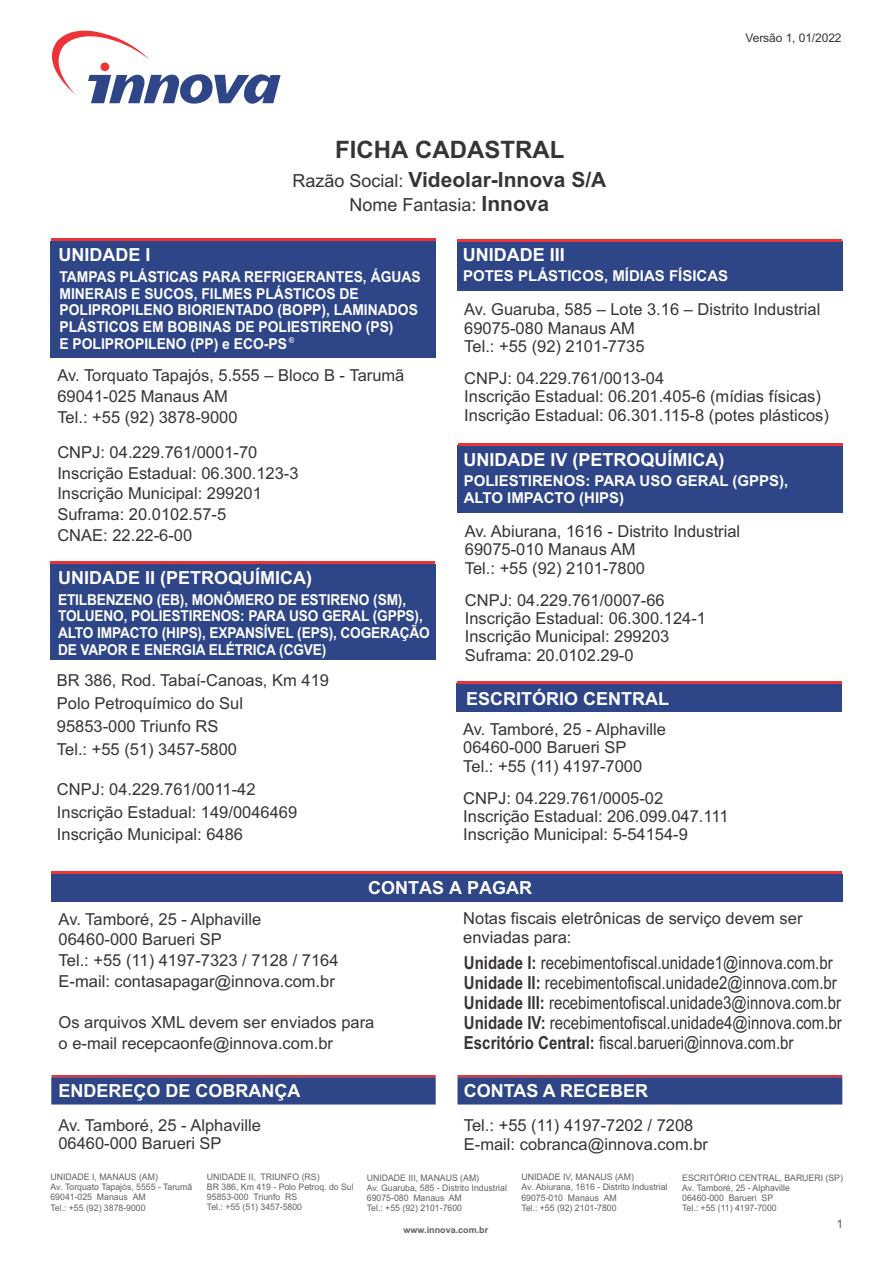
<style>
.page{position:relative;width:893px;height:1263px;background:#fff}
.page>*{position:absolute;margin:0;border:0;box-sizing:border-box;transform-origin:0 0}
.t1{font:700 24px "Arial";color:#383336}
.t2{font:700 21px "Arial";color:#383336}
.t3{font:18px/20.1px "Arial";color:#383336;scale:.83 1}
.t4{font:700 18px "Arial";color:#fff}
.t5{font:18px "Arial";color:#383336}
.t6{font:16.5px/18.5px "Arial";color:#383336}
.t7{font:700 15px/16.8px "Arial";color:#fff;scale:.93 1}
.t8{font:700 15px/16.8px "Arial";color:#fff;scale:.91 1}
.t9{font:700 15px/16.8px "Arial";color:#fff}
.t10{font:12px "Arial";letter-spacing:-.01em;color:#383336}
.t11{font:12px "Arial";color:#616161}
.t12{font:9px/10.1px "Arial";color:#616161}
.t13{font:700 9px "Arial";color:#616161}
.s1{font-weight:400;font-size:18px}
.s2{font-weight:700;font-size:21px}
.s3{font-weight:700}
</style>
<div class="page">
<hr style="left:52px;top:1075px;width:384px;height:2px;background:#ed3338">
<hr style="left:457px;top:1075px;width:385px;height:2px;background:#ed3338">
<div style="left:51px;top:1077px;width:791px;height:27px;background:#2e4587"></div>
<div style="left:51px;top:241px;width:385px;height:116px;background:#2e4587"></div>
<div style="left:50px;top:564px;width:385px;height:96px;background:#2e4587"></div>
<div style="left:458px;top:445px;width:385px;height:68px;background:#2e4587"></div>
<div style="left:457px;top:241px;width:385px;height:49px;background:#2e4587"></div>
<hr style="left:51px;top:238px;width:385px;height:3px;background:#ed3338">
<hr style="left:51px;top:562px;width:384px;height:2px;background:#ed3338">
<hr style="left:458px;top:443px;width:384px;height:3px;background:#ed3338">
<hr style="left:457px;top:239px;width:385px;height:2px;background:#ed3338">
<svg style="left:52px;top:30px;width:229px;height:74px"></svg>
<div style="left:101px;top:62px;width:8px;height:9px;background:#ed3338;border-radius:50%"></div>
<svg style="left:289px;top:337px;width:5px;height:6px"></svg>
<div style="left:456px;top:683px;width:385px;height:29px;background:#2e4587"></div>
<hr style="left:457px;top:681px;width:384px;height:3px;background:#ed3338">
<div style="left:51px;top:874px;width:791px;height:27px;background:#2e4587"></div>
<hr style="left:52px;top:871px;width:790px;height:3px;background:#ed3338">
<p class="t4" style="left:59px;top:248px;width:93px">UNIDADE I</p>
<h1 class="t1" style="left:335px;top:140px;width:231px">FICHA CADASTRAL</h1>
<p class="t2" style="left:292px;top:172px;width:316px"><span class="s1">Razão Social:</span> Videolar-Innova S/A</p>
<p class="t5" style="left:350px;top:198px;width:201px">Nome Fantasia: <span class="s2">Innova</span></p>
<p class="t4" style="left:463px;top:248px;width:104px">UNIDADE III</p>
<p class="t10" style="left:746px;top:33px;width:97px">Versão 1, 01/2022</p>
<p class="t7" style="left:59px;top:270px;width:390px">TAMPAS PLÁSTICAS PARA REFRIGERANTES, ÁGUAS MINERAIS E SUCOS, FILMES PLÁSTICOS DE POLIPROPILENO BIORIENTADO (BOPP), LAMINADOS PLÁSTICOS EM BOBINAS DE POLIESTIRENO (PS)<br>E POLIPROPILENO (PP) e ECO-PS</p>
<p class="t6" style="left:57px;top:367px;width:349px;line-height:20.5px">Av. Torquato Tapajós, 5.555 – Bloco B - Tarumã<br>69041-025 Manaus AM<br>Tel.: +55 (92) 3878-9000</p>
<p class="t6" style="left:57px;top:444px;width:243px;line-height:20.5px">CNPJ: 04.229.761/0001-70<br>Inscrição Estadual: 06.300.123-3<br>Inscrição Municipal: 299201<br>Suframa: 20.0102.57-5<br>CNAE: 22.22-6-00</p>
<p class="t4" style="left:58px;top:571px;width:255px">UNIDADE II (PETROQUÍMICA)</p>
<p class="t8" style="left:58px;top:592px;width:410px">ETILBENZENO (EB), MONÔMERO DE ESTIRENO (SM), TOLUENO, POLIESTIRENOS: PARA USO GERAL (GPPS), ALTO IMPACTO (HIPS), EXPANSÍVEL (EPS), COGERAÇÃO DE VAPOR E ENERGIA ELÉTRICA (CGVE)</p>
<p class="t6" style="left:57px;top:670px;width:274px;line-height:23px">BR 386, Rod. Tabaí-Canoas, Km 419<br>Polo Petroquímico do Sul<br>95853-000 Triunfo RS<br>Tel.: +55 (51) 3457-5800</p>
<p class="t6" style="left:57px;top:779px;width:242px;line-height:23px">CNPJ: 04.229.761/0011-42<br>Inscrição Estadual: 149/0046469<br>Inscrição Municipal: 6486</p>
<p class="t9" style="left:463px;top:269px;width:267px">POTES PLÁSTICOS, MÍDIAS FÍSICAS</p>
<p class="t6" style="left:464px;top:302px;width:358px">Av. Guaruba, 585 – Lote 3.16 – Distrito Industrial<br>69075-080 Manaus AM<br>Tel.: +55 (92) 2101-7735</p>
<p class="t6" style="left:464px;top:370px;width:366px">CNPJ: 04.229.761/0013-04<br>Inscrição Estadual: 06.201.405-6 (mídias físicas)<br>Inscrição Estadual: 06.301.115-8 (potes plásticos)</p>
<p class="t4" style="left:463px;top:452px;width:262px">UNIDADE IV (PETROQUÍMICA)</p>
<p class="t9" style="left:464px;top:473px;width:326px">POLIESTIRENOS: PARA USO GERAL (GPPS),<br>ALTO IMPACTO (HIPS)</p>
<p class="t6" style="left:465px;top:523px;width:277px">Av. Abiurana, 1616 - Distrito Industrial<br>69075-010 Manaus AM<br>Tel.: +55 (92) 2101-7800</p>
<p class="t6" style="left:465px;top:592px;width:243px">CNPJ: 04.229.761/0007-66<br>Inscrição Estadual: 06.300.124-1<br>Inscrição Municipal: 299203<br>Suframa: 20.0102.29-0</p>
<p class="t4" style="left:462px;top:691px;width:205px">ESCRITÓRIO CENTRAL</p>
<p class="t6" style="left:463px;top:721px;width:204px">Av. Tamboré, 25 - Alphaville<br>06460-000 Barueri SP<br>Tel.: +55 (11) 4197-7000</p>
<p class="t6" style="left:463px;top:790px;width:267px">CNPJ: 04.229.761/0005-02<br>Inscrição Estadual: 206.099.047.111<br>Inscrição Municipal: 5-54154-9</p>
<p class="t4" style="left:368px;top:881px;width:165px">CONTAS A PAGAR</p>
<p class="t6" style="left:59px;top:910px;width:281px;line-height:20.7px">Av. Tamboré, 25 - Alphaville<br>06460-000 Barueri SP<br>Tel.: +55 (11) 4197-7323 / 7128 / 7164<br>E-mail: contasapagar@innova.com.br</p>
<p class="t6" style="left:59px;top:1013px;width:317px;line-height:20.7px">Os arquivos XML devem ser enviados para o e-mail recepcaonfe@innova.com.br</p>
<p class="t4" style="left:58px;top:1084px;width:243px">ENDEREÇO DE COBRANÇA</p>
<p class="t6" style="left:58px;top:1117px;width:204px">Av. Tamboré, 25 - Alphaville<br>06460-000 Barueri SP</p>
<p class="t6" style="left:463px;top:911px;width:341px">Notas fiscais eletrônicas de serviço devem ser enviadas para:</p>
<p class="t3" style="left:464px;top:954px;width:457px"><span class="s3">Unidade I:</span> recebimentofiscal.unidade1@innova.com.br <span class="s3">Unidade II:</span> recebimentofiscal.unidade2@innova.com.br <span class="s3">Unidade III:</span> recebimentofiscal.unidade3@innova.com.br <span class="s3">Unidade IV:</span> recebimentofiscal.unidade4@innova.com.br <span class="s3">Escritório Central:</span> fiscal.barueri@innova.com.br</p>
<p class="t4" style="left:464px;top:1084px;width:186px">CONTAS A RECEBER</p>
<p class="t6" style="left:464px;top:1118px;width:246px">Tel.: +55 (11) 4197-7202 / 7208<br>E-mail: cobranca@innova.com.br</p>
<p class="t12" style="left:207px;top:1173px;width:148px">UNIDADE II, TRIUNFO (RS)<br>BR 386, Km 419 Polo Petroq. do Sul<br>95853-000 Triunfo RS<br>Tel.: +55 (51) 3457-5800</p>
<p class="t12" style="left:50px;top:1173px;width:143px">UNIDADE I, MANAUS (AM)<br>Av. Torquato Tapajós, 5555 - Tarumã<br>69041-025 Manaus AM<br>Tel.: +55 (92) 3878-9000</p>
<p class="t12" style="left:521px;top:1173px;width:148px">UNIDADE IV, MANAUS (AM)<br>Av. Abiurana, 1616 - Distrito Industrial<br>69075-010 Manaus AM<br>Tel.: +55 (92) 2101-7800</p>
<p class="t12" style="left:367px;top:1173px;width:142px">UNIDADE III, MANAUS (AM)<br>Av. Guaruba, 585 - Distrito Industrial<br>69075-080 Manaus AM<br>Tel.: +55 (92) 2101-7600</p>
<p class="t12" style="left:273px;top:1183px;width:4px">-</p>
<p class="t13" style="left:403px;top:1226px;width:86px">www.innova.com.br</p>
<p class="t12" style="left:682px;top:1173px;width:162px">ESCRITÓRIO CENTRAL, BARUERI (SP)<br>Av. Tamboré, 25 - Alphaville<br>06460-000 Barueri SP<br>Tel.: +55 (11) 4197-7000</p>
<p class="t11" style="left:837px;top:1219px;width:8px">1</p>
</div>
